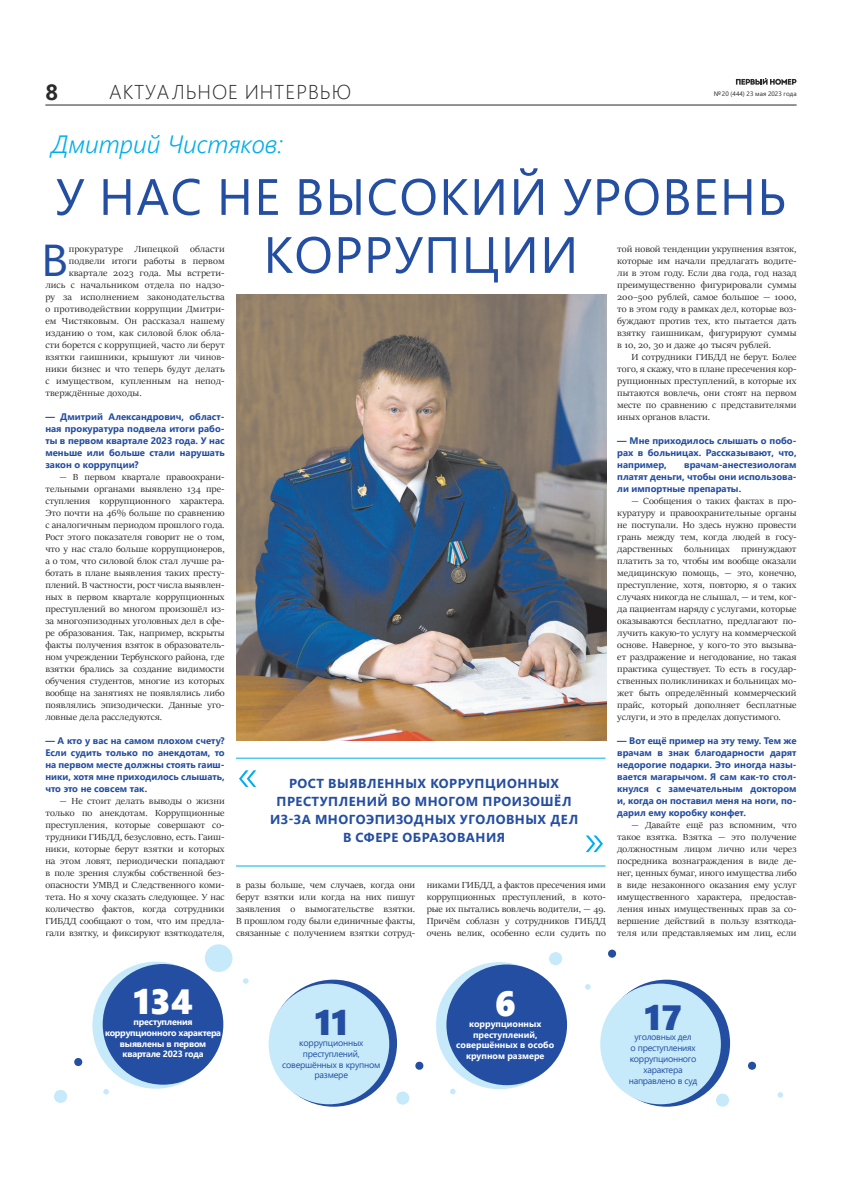
<style>
.page{position:relative;width:842px;height:1191px;background:#fff}
.page>*{position:absolute;margin:0;border:0;box-sizing:border-box;transform-origin:0 0}
.t1{font:51px/58px "Segoe UI";letter-spacing:.025em;color:#244ea1;text-align:center}
.t2{font:300 50px "Segoe UI";color:#00aeef}
.t3{font:44.5px "Segoe UI";color:#244ea1;scale:1.07 1}
.t4{font:35px "Segoe UI Black";color:#fff}
.t5{font:35px "Segoe UI Black";color:#244ea1}
.t6{font:italic 300 25px "Segoe UI";color:#00aeef}
.t7{font:700 22px "Segoe UI";color:#2b292a}
.t8{font:300 20px "Segoe UI";letter-spacing:.045em;color:#2b292a}
.t9{font:700 13px/18px "Segoe UI";letter-spacing:.04em;color:#244ea1;text-align:center}
.t10{font:9.9px/12px "Sitka Banner";color:#2b292a;text-align:justify;scale:1.07 1}
.t11{font:700 9.5px/12px "Segoe UI";color:#244ea1;text-align:justify}
.t12{font:9px/10.8px "Segoe UI";letter-spacing:-.03em;color:#244ea1;text-align:center}
.t13{font:700 9px/10.8px "Segoe UI";letter-spacing:-.025em;color:#fff;text-align:center}
.t14{font:700 9px/10.8px "Segoe UI";color:#fff;text-align:center}
.t15{font:6.4px "Segoe UI";color:#2b292a}
</style>
<div class="page">
<hr style="left:45px;top:104px;width:752px;height:1px;background:#2b292a">
<svg style="left:736px;top:78px;width:60px;height:7px"></svg>
<hr style="left:236px;top:757px;width:369px;height:1px;background:#00aeef">
<hr style="left:236px;top:865px;width:369px;height:1px;background:#00aeef">
<img style="left:236px;top:294px;width:370px;height:446px">
<svg style="left:92px;top:961px;width:127px;height:127px;background:#c0e3f5"></svg>
<div style="left:205px;top:944px;width:28px;height:28px;background:#c6eafa;border-radius:50%"></div>
<svg style="left:396px;top:1091px;width:14px;height:14px"></svg>
<svg style="left:54px;top:1090px;width:13px;height:13px"></svg>
<svg style="left:716px;top:1093px;width:13px;height:14px"></svg>
<div style="left:549px;top:952px;width:13px;height:13px;background:#c6eafa;border-radius:50%"></div>
<svg style="left:415px;top:1061px;width:9px;height:9px"></svg>
<svg style="left:74px;top:1058px;width:9px;height:8px"></svg>
<svg style="left:748px;top:1061px;width:8px;height:9px"></svg>
<div style="left:608px;top:949px;width:8px;height:8px;background:#244ea1;border-radius:50%"></div>
<svg style="left:243px;top:978px;width:6px;height:5px"></svg>
<svg style="left:450px;top:1088px;width:6px;height:6px"></svg>
<svg style="left:103px;top:1089px;width:6px;height:5px"></svg>
<svg style="left:777px;top:1092px;width:6px;height:6px"></svg>
<svg style="left:585px;top:984px;width:6px;height:5px"></svg>
<div style="left:436px;top:962px;width:127px;height:127px;background:#c6eafa;border-radius:50%"></div>
<svg style="left:270px;top:979px;width:127px;height:127px"></svg>
<div style="left:603px;top:979px;width:127px;height:127px;background:#244ea1;border-radius:50%"></div>
<div style="left:103px;top:964px;width:120px;height:120px;background:#244ea1;border-radius:50%"></div>
<div style="left:446px;top:964px;width:121px;height:121px;background:#244ea1;border-radius:50%"></div>
<div style="left:269px;top:983px;width:120px;height:121px;background:#c6eafa;border-radius:50%"></div>
<div style="left:600px;top:983px;width:121px;height:121px;background:#c6eafa;border-radius:50%"></div>
<h3 class="t7" style="left:45px;top:71px;width:14px">8</h3>
<h3 class="t8" style="left:109px;top:73px;width:244px">АКТУАЛЬНОЕ ИНТЕРВЬЮ</h3>
<p class="t15" style="left:714px;top:88px;width:84px">№ 20 (444) 23 мая 2023 года</p>
<h3 class="t6" style="left:51px;top:120px;width:233px">Дмитрий Чистяков:</h3>
<h1 class="t1" style="left:55px;top:163px;width:733px">У НАС НЕ ВЫСОКИЙ УРОВЕНЬ<br>КОРРУПЦИИ</h1>
<h3 class="t3" style="left:41px;top:218px;width:27px">В</h3>
<p class="t10" style="left:69px;top:243px;width:147px">прокуратуре Липецкой области</p>
<p class="t10" style="left:617px;top:243px;width:169px">той новой тенденции укрупнения взяток, которые им начали предлагать водите&shy;ли в этом году. Если два года, год назад преимущественно фигурировали суммы 200–500 рублей, самое большое — 1000, то в этом году в рамках дел, которые воз&shy;буждают против тех, кто пытается дать взятку гаишникам, фигурируют суммы в 10, 20, 30 и даже 40 тысяч рублей.</p>
<p class="t10" style="left:617px;top:351px;width:169px;text-indent:14px">И сотрудники ГИБДД не берут. Более того, я скажу, что в плане пресечения кор&shy;рупционных преступлений, в которые их пытаются вовлечь, они стоят на первом месте по сравнению с представителями иных органов власти.</p>
<p class="t11" style="left:617px;top:434px;width:181px">— Мне приходилось слышать о побо&shy;рах в больницах. Рассказывают, что, например,</p>
<p class="t10" style="left:69px;top:255px;width:147px">подвели итоги работы в первом</p>
<p class="t10" style="left:69px;top:267px;width:147px">квартале 2023 года. Мы встрети-</p>
<p class="t10" style="left:45px;top:279px;width:169px">лись с начальником отдела по надзо-</p>
<p class="t10" style="left:45px;top:291px;width:169px">ру за исполнением законодательства</p>
<p class="t10" style="left:45px;top:303px;width:169px">о противодействии коррупции Дмитри-</p>
<p class="t10" style="left:45px;top:315px;width:169px">ем Чистяковым. Он рассказал нашему</p>
<p class="t10" style="left:45px;top:327px;width:169px">изданию о том, как силовой блок обла-</p>
<p class="t10" style="left:45px;top:339px;width:169px">сти борется с коррупцией, часто ли берут</p>
<p class="t10" style="left:45px;top:351px;width:169px">взятки гаишники, крышуют ли чинов-</p>
<p class="t10" style="left:45px;top:363px;width:169px">ники бизнес и что теперь будут делать</p>
<p class="t10" style="left:45px;top:375px;width:169px">с имуществом, купленным на непод-</p>
<p class="t10" style="left:45px;top:387px;width:92px">тверждённые доходы.</p>
<p class="t11" style="left:45px;top:410px;width:181px">— Дмитрий Александрович, област&shy;ная прокуратура подвела итоги рабо&shy;ты в первом квартале 2023 года. У нас меньше или больше стали нарушать закон о коррупции?</p>
<p class="t10" style="left:45px;top:471px;width:169px;text-indent:14px">— В первом квартале правоохрани&shy;тельными органами выявлено 134 пре&shy;ступления коррупционного характера.<br>Это почти на 46% больше по сравнению с аналогичным периодом прошлого года.<br>Рост этого показателя говорит не о том, что у нас стало больше коррупционеров, а о том, что силовой блок стал лучше ра&shy;ботать в плане выявления таких престу&shy;плений. В частности, рост числа выявлен&shy;ных в первом квартале коррупционных преступлений во многом произошёл из&shy;за многоэпизодных уголовных дел в сфе&shy;ре образования. Так, например, вскрыты факты получения взяток в образователь&shy;ном учреждении Тербунского района, где взятки брались за создание видимости обучения студентов, многие из которых вообще на занятиях не появлялись либо появлялись эпизодически. Данные уго&shy;ловные дела расследуются.</p>
<p class="t11" style="left:45px;top:734px;width:181px">— А кто у вас на самом плохом счету?<br>Если судить только по анекдотам, то на первом месте должны стоять гаиш&shy;ники, хотя мне приходилось слышать, что это не совсем так.</p>
<p class="t10" style="left:45px;top:795px;width:169px;text-indent:14px">— Не стоит делать выводы о жизни только по анекдотам. Коррупционные преступления, которые совершают со&shy;трудники ГИБДД, безусловно, есть. Гаиш&shy;ники, которые берут взятки и которых на этом ловят, периодически попадают в поле зрения службы собственной без&shy;опасности УМВД и Следственного коми&shy;тета. Но я хочу сказать следующее. У нас количество фактов, когда сотрудники ГИБДД сообщают о том, что им предла&shy;гали взятку, и фиксируют взяткодателя,</p>
<p class="t11" style="left:617px;top:458px;width:181px;text-indent:67px">врачам-анестезиологам платят деньги, чтобы они использова&shy;ли импортные препараты.</p>
<p class="t10" style="left:617px;top:495px;width:169px;text-indent:14px">— Сообщения о таких фактах в про&shy;куратуру и правоохранительные органы не поступали. Но здесь нужно провести грань между тем, когда людей в госу&shy;дарственных больницах принуждают платить за то, чтобы им вообще оказали медицинскую помощь, — это, конечно, преступление, хотя, повторю, я о таких случаях никогда не слышал, — и тем, ког&shy;да пациентам наряду с услугами, которые оказываются бесплатно, предлагают по&shy;лучить какую-то услугу на коммерческой основе. Наверное, у кого-то это вызыва&shy;ет раздражение и негодование, но такая практика существует. То есть в государ&shy;ственных поликлиниках и больницах мо&shy;жет быть определённый коммерческий прайс, который дополняет бесплатные услуги, и это в пределах допустимого.</p>
<p class="t11" style="left:617px;top:734px;width:181px">— Вот ещё пример на эту тему. Тем же врачам в знак благодарности дарят недорогие подарки. Это иногда назы&shy;вается магарычом. Я сам как-то стол&shy;кнулся с замечательным доктором и, когда он поставил меня на ноги, по&shy;дарил ему коробку конфет.</p>
<p class="t10" style="left:617px;top:819px;width:169px;text-indent:14px">— Давайте ещё раз вспомним, что такое взятка. Взятка — это получение должностным лицом лично или через посредника вознаграждения в виде де&shy;нег, ценных бумаг, иного имущества либо в виде незаконного оказания ему услуг имущественного характера, предостав&shy;ления иных имущественных прав за со&shy;вершение действий в пользу взяткода&shy;теля или представляемых им лиц, если</p>
<h2 class="t2" style="left:236px;top:727px;width:25px">«</h2>
<h3 class="t9" style="left:270px;top:773px;width:310px">РОСТ ВЫЯВЛЕННЫХ КОРРУПЦИОННЫХ<br>ПРЕСТУПЛЕНИЙ ВО МНОГОМ ПРОИЗОШЁЛ<br>ИЗ-ЗА МНОГОЭПИЗОДНЫХ УГОЛОВНЫХ ДЕЛ<br>В СФЕРЕ ОБРАЗОВАНИЯ</h3>
<h2 class="t2" style="left:606px;top:895px;width:25px;rotate:-180deg">«</h2>
<p class="t10" style="left:236px;top:879px;width:169px">в разы больше, чем случаев, когда они берут взятки или когда на них пишут заявления о вымогательстве взятки.<br>В прошлом году были единичные факты, связанные с получением взятки сотруд-</p>
<p class="t10" style="left:427px;top:879px;width:169px">никами ГИБДД, а фактов пресечения ими коррупционных преступлений, в кото&shy;рые их пытались вовлечь водители, — 49.<br>Причём соблазн у сотрудников ГИБДД очень велик, особенно если судить по</p>
<h3 class="t4" style="left:133px;top:976px;width:61px">134</h3>
<p class="t13" style="left:105px;top:1015px;width:118px">преступления коррупционного характера выявлены в первом квартале 2023 года</p>
<h3 class="t5" style="left:314px;top:997px;width:35px">11</h3>
<p class="t12" style="left:282px;top:1036px;width:100px">коррупционных преступлений, совершённых в крупном размере</p>
<h3 class="t4" style="left:495px;top:978px;width:22px">6</h3>
<p class="t14" style="left:456px;top:1017px;width:99px">коррупционных преступлений, совершённых в особо крупном размере</p>
<h3 class="t5" style="left:644px;top:992px;width:39px">17</h3>
<p class="t12" style="left:629px;top:1031px;width:70px">уголовных дел<br>о преступлениях коррупционного характера направлено в суд</p>
</div>
